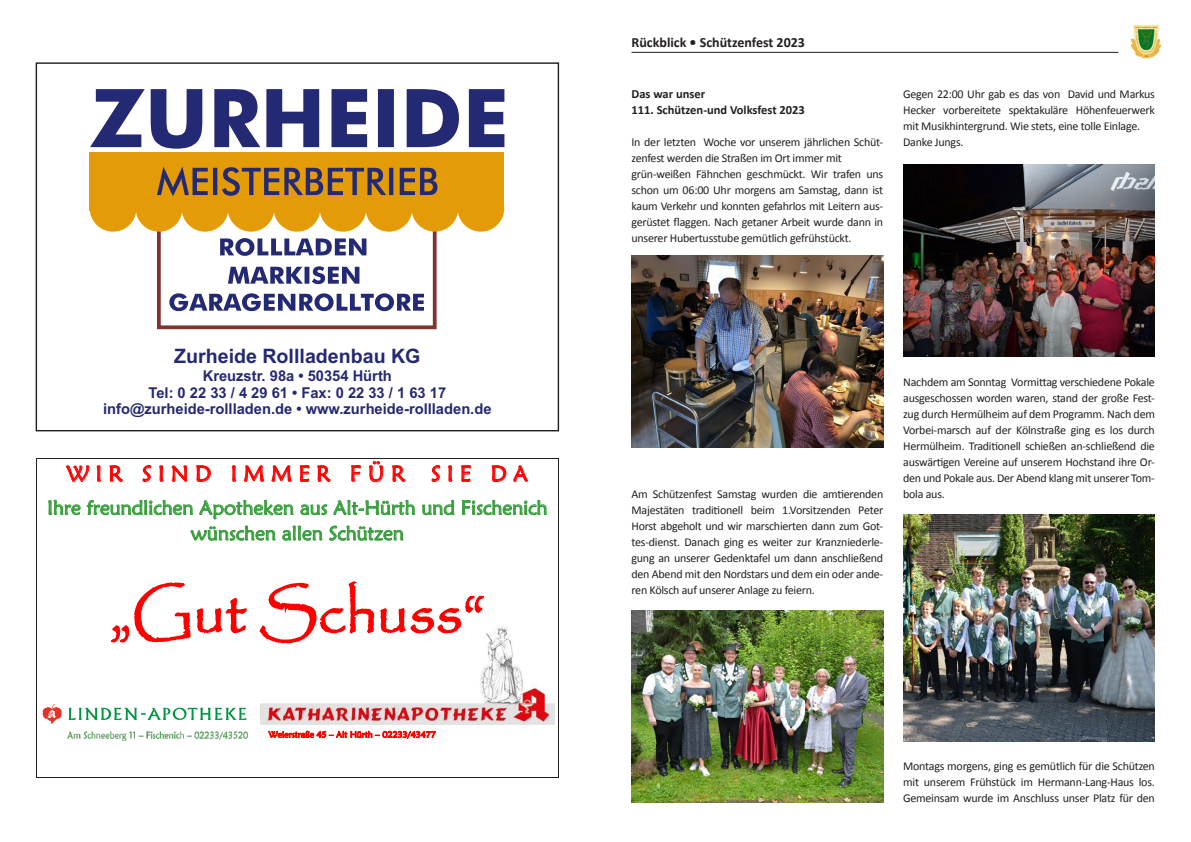
<style>
.page{position:relative;width:1191px;height:842px;background:#fff}
.page>*{position:absolute;margin:0;border:0;box-sizing:border-box;transform-origin:0 0}
.t1{font:60.5px "Papyrus";color:#f00}
.t2{font:22px "Maiandra GD";color:#f00}
.t3{font:700 19.9px "Arial";color:#242973}
.t4{font:19.8px/25.6px "Maiandra GD";color:#389e3d;text-align:center}
.t5{font:700 14.9px/16.7px "Arial";color:#242973;text-align:center}
.t6{font:700 14px "Calibri";color:#231f20}
.t7{font:700 12.5px/16px "Calibri";color:#231f20}
.t8{font:12px/16px "Calibri";letter-spacing:-.02em;color:#231f20;text-align:justify}
.t9{font:8.8px "Maiandra GD";color:#f00}
</style>
<div class="page">
<svg style="left:90px;top:89px;width:414px;height:60px"></svg>
<svg style="left:169px;top:293px;width:255px;height:18px"></svg>
<div style="left:157px;top:186px;width:279px;height:143px;border:4px solid #803330"></div>
<div style="left:90px;top:152px;width:414px;height:58px;background:#e39c08"></div>
<div style="left:182px;top:185px;width:46px;height:47px;background:#e39c08;border-radius:50%"></div>
<div style="left:136px;top:185px;width:46px;height:47px;background:#e39c08;border-radius:50%"></div>
<div style="left:90px;top:185px;width:46px;height:47px;background:#e39c08;border-radius:50%"></div>
<div style="left:228px;top:185px;width:46px;height:47px;background:#e39c08;border-radius:50%"></div>
<div style="left:274px;top:185px;width:46px;height:47px;background:#e39c08;border-radius:50%"></div>
<div style="left:411px;top:185px;width:47px;height:47px;background:#e39c08;border-radius:50%"></div>
<div style="left:365px;top:185px;width:47px;height:47px;background:#e39c08;border-radius:50%"></div>
<div style="left:319px;top:185px;width:47px;height:47px;background:#e39c08;border-radius:50%"></div>
<div style="left:457px;top:185px;width:47px;height:47px;background:#e39c08;border-radius:50%"></div>
<svg style="left:157px;top:167px;width:280px;height:29px"></svg>
<svg style="left:228px;top:266px;width:131px;height:18px"></svg>
<svg style="left:220px;top:238px;width:146px;height:18px"></svg>
<hr style="left:631px;top:52px;width:487px;height:1px;background:#231f20">
<img style="left:1130px;top:24px;width:32px;height:35px">
<img style="left:631px;top:256px;width:252px;height:191px">
<img style="left:631px;top:610px;width:252px;height:192px">
<img style="left:903px;top:164px;width:252px;height:192px">
<img style="left:903px;top:514px;width:252px;height:227px">
<svg style="left:69px;top:708px;width:178px;height:12px"></svg>
<img style="left:260px;top:626px;width:294px;height:99px">
<hr style="left:37px;top:459px;width:521px;height:1px;background:#231f20">
<hr style="left:36px;top:459px;width:1px;height:36px;background:#231f20">
<hr style="left:558px;top:459px;width:1px;height:36px;background:#231f20">
<svg style="left:36px;top:495px;width:1px;height:26px"></svg>
<svg style="left:558px;top:495px;width:1px;height:26px"></svg>
<hr style="left:36px;top:521px;width:1px;height:32px;background:#231f20">
<hr style="left:558px;top:521px;width:1px;height:32px;background:#231f20">
<svg style="left:36px;top:553px;width:1px;height:15px"></svg>
<svg style="left:558px;top:553px;width:1px;height:15px"></svg>
<hr style="left:36px;top:568px;width:1px;height:110px;background:#231f20">
<hr style="left:558px;top:568px;width:1px;height:110px;background:#231f20">
<svg style="left:36px;top:678px;width:26px;height:47px"></svg>
<svg style="left:558px;top:678px;width:1px;height:47px"></svg>
<hr style="left:37px;top:778px;width:521px;height:1px;background:#231f20">
<hr style="left:36px;top:725px;width:1px;height:53px;background:#231f20">
<hr style="left:558px;top:725px;width:1px;height:53px;background:#231f20">
<img style="left:67px;top:731px;width:181px;height:9px">
<h3 class="t3" style="left:174px;top:343px;width:248px">Zurheide Rollladenbau KG</h3>
<p class="t5" style="left:103px;top:369px;width:390px">Kreuzstr. 98a • 50354 Hürth<br>Tel: 0 22 33 / 4 29 61 • Fax: 0 22 33 / 1 63 17 info@zurheide-rollladen.de • www.zurheide-rollladen.de</p>
<h2 class="t2" style="left:67px;top:460px;width:462px">W I R S I N D I M M E R F Ü R S I E D A</h2>
<h3 class="t4" style="left:47px;top:494px;width:502px">Ihre freundlichen Apotheken aus Alt-Hürth und Fischenich wünschen allen Schützen</h3>
<h1 class="t1" style="left:110px;top:576px;width:376px">„Gut Schuss“</h1>
<p class="t9" style="left:269px;top:729px;width:169px">Weierstraße 45 – Alt Hürth – 02233/43477</p>
<p class="t6" style="left:631px;top:32px;width:175px">Rückblick • Schützenfest 2023</p>
<p class="t7" style="left:631px;top:86px;width:175px">Das war unser<br>111. Schützen-und Volksfest 2023</p>
<p class="t8" style="left:631px;top:134px;width:253px;text-align:left">In der letzten Woche vor unserem jährlichen Schüt&shy;zenfest werden die Straßen im Ort immer mit grün-weißen Fähnchen geschmückt. Wir trafen uns schon um 06:00 Uhr morgens am Samstag, dann ist kaum Verkehr und konnten gefahrlos mit Leitern aus&shy;gerüstet flaggen. Nach getaner Arbeit wurde dann in unserer Hubertusstube gemütlich gefrühstückt.</p>
<p class="t8" style="left:903px;top:85px;width:253px;text-align:left">Gegen 22:00 Uhr gab es das von David und Markus Hecker vorbereitete spektakuläre Höhenfeuerwerk mit Musikhintergrund. Wie stets, eine tolle Einlage.<br>Danke Jungs.</p>
<p class="t8" style="left:631px;top:486px;width:253px">Am Schützenfest Samstag wurden die amtierenden Majestäten traditionell beim 1.Vorsitzenden Peter Horst abgeholt und wir marschierten dann zum Got&shy;tes-dienst. Danach ging es weiter zur Kranzniederle&shy;gung an unserer Gedenktafel um dann anschließend den Abend mit den Nordstars und dem ein oder ande&shy;ren Kölsch auf unserer Anlage zu feiern.</p>
<p class="t8" style="left:903px;top:373px;width:253px">Nachdem am Sonntag Vormittag verschiedene Pokale ausgeschossen worden waren, stand der große Fest&shy;zug durch Hermülheim auf dem Programm. Nach dem Vorbei-marsch auf der Kölnstraße ging es los durch Hermülheim. Traditionell schießen an-schließend die auswärtigen Vereine auf unserem Hochstand ihre Or&shy;den und Pokale aus. Der Abend klang mit unserer Tom&shy;bola aus.</p>
<p class="t8" style="left:903px;top:757px;width:253px">Montags morgens, ging es gemütlich für die Schützen mit unserem Frühstück im Hermann-Lang-Haus los.<br>Gemeinsam wurde im Anschluss unser Platz für den</p>
</div>
